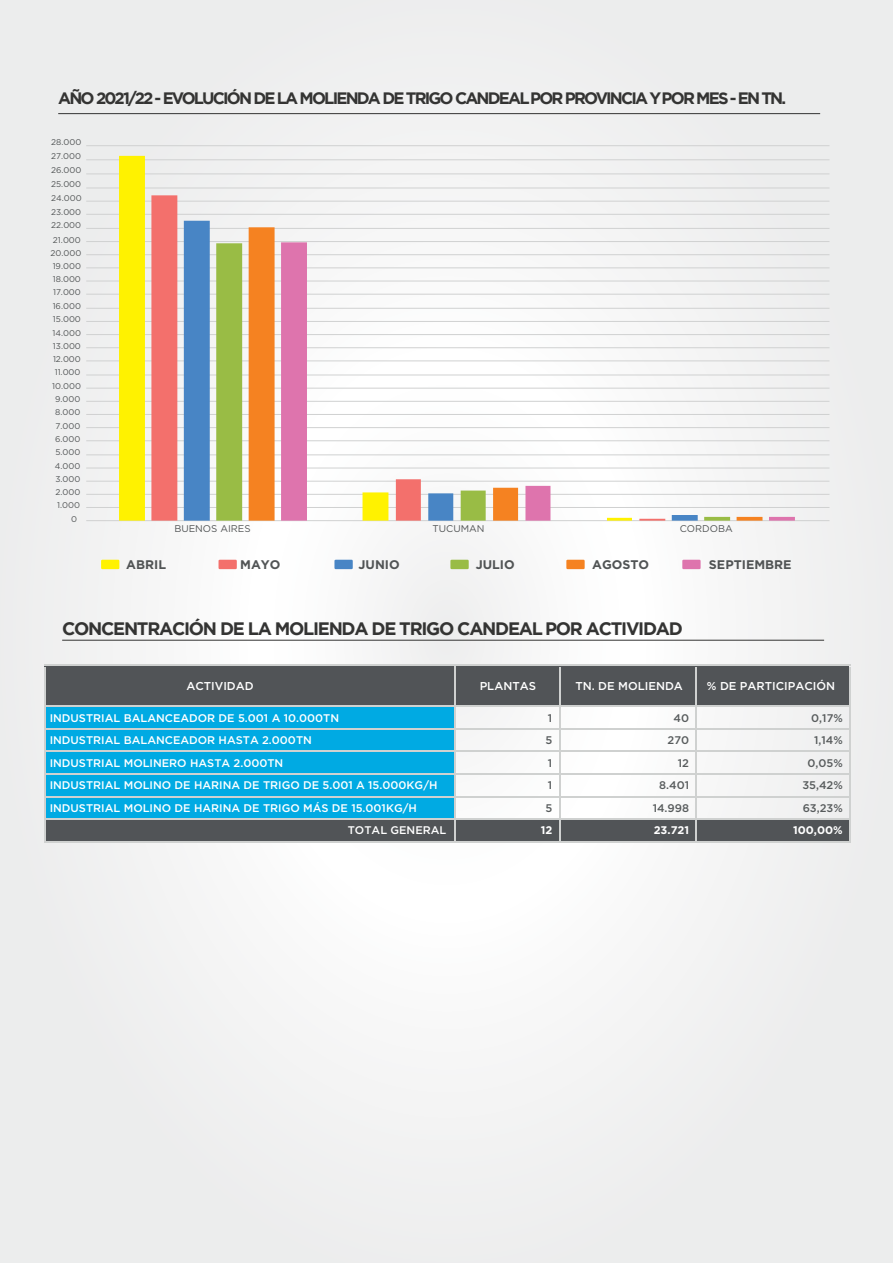
<style>
.page{position:relative;width:893px;height:1263px;background:#fff}
.page>*{position:absolute;margin:0;border:0;box-sizing:border-box;transform-origin:0 0}
.t1{font:700 18px "Gotham";letter-spacing:-.07em;color:#343433}
.t2{font:700 16.5px "Gotham";letter-spacing:-.11em;color:#343433}
.t3{font:700 12.45px "Gotham";color:#515455}
.t4{font:500 11.4px "Gotham";color:#fff}
.t5{font:500 11.1px "Gotham";color:#fff}
.t6{font:500 11.1px/22.5px "Gotham";color:#575b5c;text-align:right}
.t7{font:700 11.1px "Gotham";color:#fff}
.t8{font:9.75px "Gotham";color:#515455}
.t9{font:8.4px "Gotham";color:#515455}
</style>
<div class="page">
<div style="left:0;top:0;width:893px;height:1263px;background:linear-gradient(to right,#f1f2f2,#f2f2f2)"></div>
<hr style="left:58px;top:113px;width:762px;height:1px;background:#343433">
<div style="left:219px;top:560px;width:18px;height:9px;background:#f3706c"></div>
<div style="left:101px;top:560px;width:18px;height:9px;background:#fff200"></div>
<div style="left:334px;top:560px;width:19px;height:9px;background:#4885c5"></div>
<div style="left:450px;top:560px;width:19px;height:9px;background:#99bc45"></div>
<div style="left:566px;top:560px;width:19px;height:9px;background:#f58221"></div>
<div style="left:682px;top:560px;width:19px;height:9px;background:#de74ad"></div>
<hr style="left:86px;top:214px;width:743px;height:1px;background:#d0d1d1">
<hr style="left:86px;top:228px;width:743px;height:1px;background:#d0d1d1">
<hr style="left:86px;top:241px;width:743px;height:1px;background:#d0d1d1">
<hr style="left:86px;top:254px;width:743px;height:1px;background:#d0d1d1">
<hr style="left:86px;top:173px;width:743px;height:1px;background:#d0d1d1">
<hr style="left:86px;top:188px;width:743px;height:1px;background:#d0d1d1">
<hr style="left:86px;top:201px;width:743px;height:1px;background:#d0d1d1">
<hr style="left:86px;top:267px;width:743px;height:1px;background:#d0d1d1">
<hr style="left:86px;top:281px;width:743px;height:1px;background:#d0d1d1">
<hr style="left:86px;top:294px;width:743px;height:1px;background:#d0d1d1">
<hr style="left:86px;top:308px;width:743px;height:1px;background:#d0d1d1">
<hr style="left:86px;top:321px;width:743px;height:1px;background:#d0d1d1">
<hr style="left:86px;top:334px;width:743px;height:1px;background:#d0d1d1">
<hr style="left:86px;top:347px;width:743px;height:1px;background:#d0d1d1">
<hr style="left:86px;top:360px;width:743px;height:1px;background:#d0d1d1">
<hr style="left:86px;top:374px;width:743px;height:1px;background:#d0d1d1">
<hr style="left:86px;top:388px;width:743px;height:1px;background:#d0d1d1">
<hr style="left:86px;top:401px;width:743px;height:1px;background:#d0d1d1">
<hr style="left:86px;top:414px;width:743px;height:1px;background:#d0d1d1">
<hr style="left:86px;top:427px;width:743px;height:1px;background:#d0d1d1">
<hr style="left:86px;top:440px;width:743px;height:1px;background:#d0d1d1">
<hr style="left:86px;top:454px;width:743px;height:1px;background:#d0d1d1">
<hr style="left:86px;top:467px;width:743px;height:1px;background:#d0d1d1">
<hr style="left:86px;top:481px;width:743px;height:1px;background:#d0d1d1">
<hr style="left:86px;top:494px;width:743px;height:1px;background:#d0d1d1">
<hr style="left:86px;top:507px;width:743px;height:1px;background:#d0d1d1">
<hr style="left:86px;top:159px;width:743px;height:1px;background:#d0d1d1">
<hr style="left:86px;top:145px;width:743px;height:1px;background:#d0d1d1">
<hr style="left:86px;top:520px;width:743px;height:1px;background:#d0d1d1">
<svg style="left:119px;top:156px;width:513px;height:365px;fill:#f4f2f0"></svg>
<svg style="left:151px;top:195px;width:514px;height:326px;fill:#f3f0f0"></svg>
<svg style="left:184px;top:221px;width:514px;height:300px;fill:#4885c5"></svg>
<svg style="left:216px;top:243px;width:33px;height:278px;fill:#99bc45"></svg>
<svg style="left:249px;top:227px;width:513px;height:294px"></svg>
<svg style="left:281px;top:242px;width:514px;height:279px"></svg>
<hr style="left:62px;top:640px;width:762px;height:1px;background:#343433">
<div style="left:44px;top:705px;width:411px;height:117px;background:#00aae3"></div>
<div style="left:44px;top:819px;width:805px;height:23px;background:#515457"></div>
<div style="left:44px;top:666px;width:805px;height:39px;background:#515457"></div>
<hr style="left:44px;top:665px;width:806px;height:1px;background:#cfd1d0">
<hr style="left:44px;top:705px;width:806px;height:2px;background:#cfd1d0">
<hr style="left:44px;top:728px;width:806px;height:2px;background:#cfd1d0">
<hr style="left:44px;top:750px;width:806px;height:2px;background:#cfd1d0">
<hr style="left:44px;top:773px;width:806px;height:1px;background:#cfd1d0">
<hr style="left:44px;top:796px;width:806px;height:1px;background:#cfd1d0">
<hr style="left:44px;top:818px;width:806px;height:2px;background:#cfd1d0">
<hr style="left:44px;top:841px;width:806px;height:1px;background:#cfd1d0">
<hr style="left:559px;top:667px;width:2px;height:174px;background:#cfd1d0">
<hr style="left:454px;top:665px;width:2px;height:177px;background:#cfd1d0">
<hr style="left:44px;top:667px;width:2px;height:175px;background:#cfd1d0">
<hr style="left:695px;top:667px;width:2px;height:175px;background:#cfd1d0">
<hr style="left:849px;top:667px;width:1px;height:175px;background:#cfd1d0">
<h2 class="t2" style="left:58px;top:87px;width:729px">AÑO 2021/22 - EVOLUCIÓN DE LA MOLIENDA DE TRIGO CANDEAL POR PROVINCIA Y POR MES - EN TN.</h2>
<p class="t9" style="left:51px;top:136px;width:32px">28.000</p>
<p class="t9" style="left:51px;top:150px;width:31px">27.000</p>
<p class="t9" style="left:51px;top:165px;width:32px">26.000</p>
<p class="t9" style="left:51px;top:179px;width:32px">25.000</p>
<p class="t9" style="left:51px;top:193px;width:32px">24.000</p>
<p class="t9" style="left:51px;top:207px;width:32px">23.000</p>
<p class="t9" style="left:51px;top:220px;width:31px">22.000</p>
<p class="t9" style="left:53px;top:234px;width:29px">21.000</p>
<p class="t9" style="left:51px;top:247px;width:32px">20.000</p>
<p class="t9" style="left:53px;top:260px;width:30px">19.000</p>
<p class="t9" style="left:53px;top:274px;width:30px">18.000</p>
<p class="t9" style="left:53px;top:287px;width:29px">17.000</p>
<p class="t9" style="left:53px;top:301px;width:30px">16.000</p>
<p class="t9" style="left:53px;top:314px;width:29px">15.000</p>
<p class="t9" style="left:53px;top:327px;width:30px">14.000</p>
<p class="t9" style="left:53px;top:340px;width:30px">13.000</p>
<p class="t9" style="left:53px;top:353px;width:29px">12.000</p>
<p class="t9" style="left:55px;top:367px;width:27px">11.000</p>
<p class="t9" style="left:52px;top:381px;width:30px">10.000</p>
<p class="t9" style="left:55px;top:394px;width:27px">9.000</p>
<p class="t9" style="left:55px;top:407px;width:27px">8.000</p>
<p class="t9" style="left:56px;top:420px;width:26px">7.000</p>
<p class="t9" style="left:55px;top:433px;width:27px">6.000</p>
<p class="t9" style="left:55px;top:446px;width:27px">5.000</p>
<p class="t9" style="left:55px;top:461px;width:27px">4.000</p>
<p class="t9" style="left:55px;top:474px;width:27px">3.000</p>
<p class="t9" style="left:55px;top:487px;width:26px">2.000</p>
<p class="t9" style="left:57px;top:500px;width:24px">1.000</p>
<p class="t9" style="left:71px;top:513px;width:7px">0</p>
<p class="t8" style="left:174px;top:523px;width:78px">BUENOS AIRES</p>
<p class="t8" style="left:432px;top:523px;width:54px">TUCUMAN</p>
<p class="t8" style="left:680px;top:523px;width:55px">CORDOBA</p>
<p class="t3" style="left:126px;top:557px;width:41px">ABRIL</p>
<p class="t3" style="left:240px;top:557px;width:42px">MAYO</p>
<p class="t3" style="left:359px;top:557px;width:43px">JUNIO</p>
<p class="t3" style="left:476px;top:557px;width:41px">JULIO</p>
<p class="t3" style="left:592px;top:557px;width:59px">AGOSTO</p>
<p class="t3" style="left:709px;top:557px;width:84px">SEPTIEMBRE</p>
<h1 class="t1" style="left:62px;top:616px;width:622px">CONCENTRACIÓN DE LA MOLIENDA DE TRIGO CANDEAL POR ACTIVIDAD</h1>
<p class="t4" style="left:186px;top:679px;width:69px">ACTIVIDAD</p>
<p class="t4" style="left:480px;top:679px;width:58px">PLANTAS</p>
<p class="t4" style="left:575px;top:679px;width:109px">TN. DE MOLIENDA</p>
<p class="t4" style="left:707px;top:679px;width:130px">% DE PARTICIPACIÓN</p>
<p class="t5" style="left:50px;top:710px;width:291px">INDUSTRIAL BALANCEADOR DE 5.001 A 10.000TN</p>
<p class="t5" style="left:50px;top:733px;width:264px">INDUSTRIAL BALANCEADOR HASTA 2.000TN</p>
<p class="t5" style="left:50px;top:756px;width:235px">INDUSTRIAL MOLINERO HASTA 2.000TN</p>
<p class="t5" style="left:50px;top:778px;width:389px">INDUSTRIAL MOLINO DE HARINA DE TRIGO DE 5.001 A 15.000KG/H</p>
<p class="t5" style="left:50px;top:801px;width:369px">INDUSTRIAL MOLINO DE HARINA DE TRIGO MÁS DE 15.001KG/H</p>
<p class="t5" style="left:348px;top:823px;width:100px">TOTAL GENERAL</p>
<p class="t6" style="left:653px;top:706px;width:38px">40<br>270<br>12<br>8.401<br>14.998</p>
<p class="t7" style="left:654px;top:823px;width:37px">23.721</p>
<p class="t6" style="left:802px;top:706px;width:42px">0,17%<br>1,14%<br>0,05%<br>35,42%<br>63,23%</p>
<p class="t7" style="left:793px;top:823px;width:51px">100,00%</p>
<p class="t6" style="left:545px;top:706px;width:8px;text-align:justify">1<br>5<br>1<br>1<br>5</p>
<p class="t7" style="left:541px;top:823px;width:13px">12</p>
</div>
